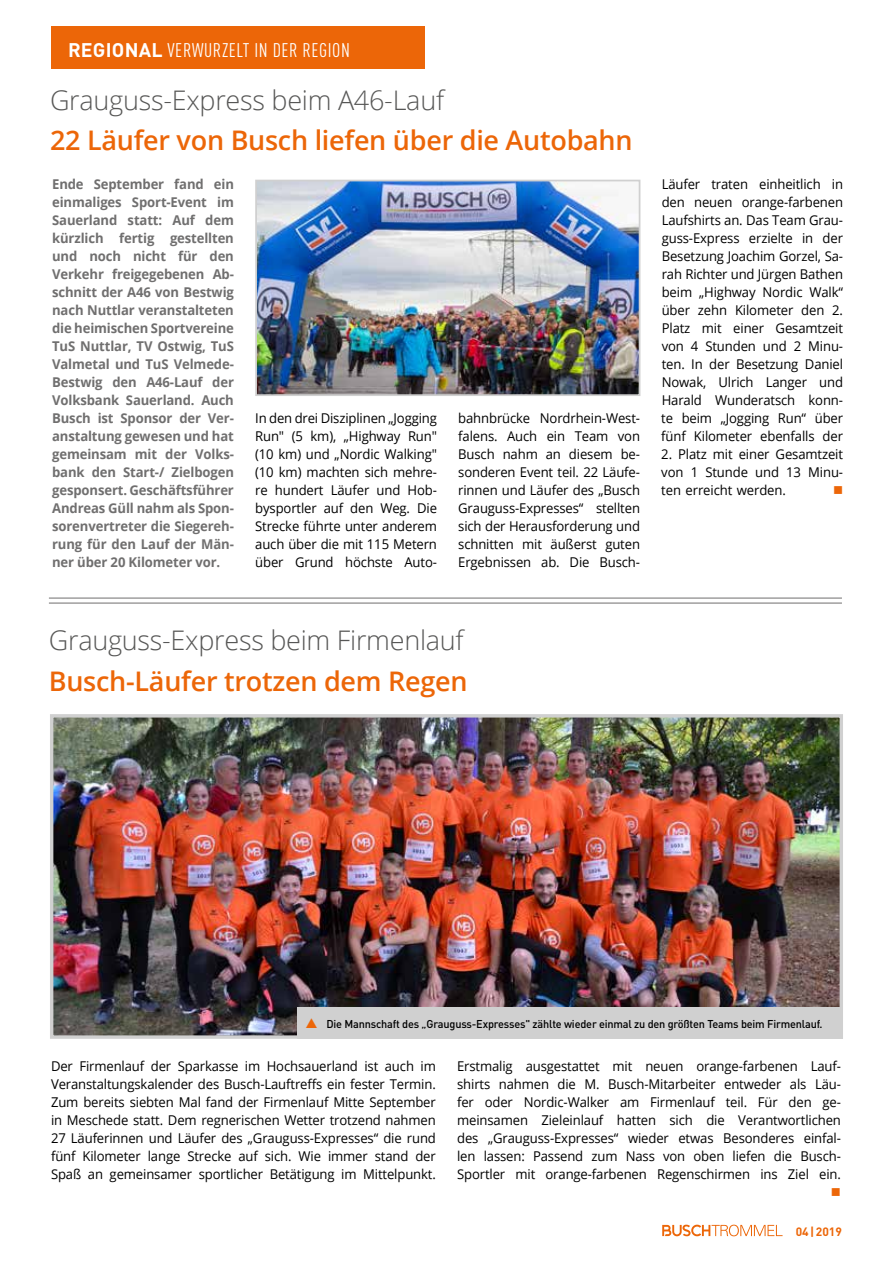
<style>
.page{position:relative;width:893px;height:1263px;background:#fff}
.page>*{position:absolute;margin:0;border:0;box-sizing:border-box;transform-origin:0 0}
.t1{font:600 27px "Open Sans";letter-spacing:-.01em;color:#ec6608}
.t2{font:300 27px "Open Sans";letter-spacing:-.01em;color:#575756}
.t3{font:19.5px "DIN Cond";letter-spacing:.03em;color:#fff}
.t4{font:13.5px/18px "Open Sans";letter-spacing:-.01em;color:#000;text-align:justify}
.t5{font:700 13.5px/18px "Open Sans";letter-spacing:-.01em;color:#706f6f;text-align:justify}
.t6{font:13.5px "Wingdings";color:#ec6608}
.t7{font:700 12px "DIN";color:#ec6608}
.t8{font:500 11.25px "DIN";letter-spacing:-.015em;color:#000}
.s1{font-family:"DIN";font-weight:700}
</style>
<div class="page">
<hr style="left:49px;top:602px;width:793px;height:1px;background:#706f6f">
<hr style="left:49px;top:597px;width:793px;height:1px;background:#706f6f">
<img style="left:258px;top:183px;width:379px;height:210px">
<div style="left:255px;top:180px;width:385px;height:216px;border:2px solid #d0d0d0"></div>
<img style="left:54px;top:718px;width:785px;height:317px">
<div style="left:50px;top:714px;width:793px;height:325px;border:3px solid #d0d0d0"></div>
<div style="left:297px;top:1007px;width:545px;height:32px;background:#d0d0d0"></div>
<div style="left:51px;top:27px;width:373px;height:42px;background:#ec6608"></div>
<svg style="left:662px;top:1225px;width:121px;height:11px"></svg>
<h2 class="t3" style="left:68px;top:39px;width:283px"><span class="s1">REGIONAL</span> VERWURZELT IN DER REGION</h2>
<h1 class="t2" style="left:50px;top:82px;width:396px">Grauguss-Express beim A46-Lauf</h1>
<h1 class="t1" style="left:50px;top:122px;width:584px">22 Läufer von Busch liefen über die Autobahn</h1>
<p class="t5" style="left:52px;top:175px;width:183px">Ende September fand ein einmaliges Sport-Event im Sauerland statt: Auf dem kürzlich fertig gestellten und noch nicht für den Verkehr freigegebenen Ab&shy;schnitt der A46 von Bestwig nach Nuttlar veranstalteten die heimischen Sportvereine TuS Nuttlar, TV Ostwig, TuS Valmetal und TuS Velmede-Bestwig den A46-Lauf der Volksbank Sauerland. Auch Busch ist Sponsor der Ver&shy;anstaltung gewesen und hat gemeinsam mit der Volks&shy;bank den Start-/ Zielbogen gesponsert. Geschäftsführer Andreas Güll nahm als Spon&shy;sorenvertreter die Siegereh&shy;rung für den Lauf der Män&shy;ner über 20 Kilometer vor.</p>
<p class="t4" style="left:255px;top:409px;width:183px">In den drei Disziplinen „Jogging Run" (5 km), „Highway Run" (10 km) und „Nordic Walking" (10 km) machten sich mehre&shy;re hundert Läufer und Hob&shy;bysportler auf den Weg. Die Strecke führte unter anderem auch über die mit 115 Metern über Grund höchste Auto-</p>
<p class="t4" style="left:458px;top:409px;width:183px">bahnbrücke Nordrhein-West&shy;falens. Auch ein Team von Busch nahm an diesem be&shy;sonderen Event teil. 22 Läufe&shy;rinnen und Läufer des „Busch Grauguss-Expresses“ stellten sich der Herausforderung und schnitten mit äußerst guten Ergebnissen ab. Die Busch-</p>
<p class="t4" style="left:661px;top:175px;width:183px">Läufer traten einheitlich in den neuen orange-farbenen Laufshirts an. Das Team Grau&shy;guss-Express erzielte in der Besetzung Joachim Gorzel, Sa&shy;rah Richter und Jürgen Bathen beim „Highway Nordic Walk“ über zehn Kilometer den 2.<br>Platz mit einer Gesamtzeit von 4 Stunden und 2 Minu&shy;ten. In der Besetzung Daniel Nowak, Ulrich Langer und Harald Wunderatsch konn&shy;te beim „Jogging Run“ über fünf Kilometer ebenfalls der</p>
<p class="t4" style="left:661px;top:445px;width:183px">2. Platz mit einer Gesamtzeit von 1 Stunde und 13 Minu&shy;ten erreicht werden.</p>
<p class="t6" style="left:833px;top:483px;width:12px">■</p>
<h1 class="t2" style="left:49px;top:622px;width:416px">Grauguss-Express beim Firmenlauf</h1>
<h1 class="t1" style="left:49px;top:663px;width:420px">Busch-Läufer trotzen dem Regen</h1>
<p class="t8" style="left:326px;top:1017px;width:498px">Die Mannschaft des „Grauguss-Expresses" zählte wieder einmal zu den größten Teams beim Firmenlauf.</p>
<p class="t4" style="left:51px;top:1057px;width:386px">Der Firmenlauf der Sparkasse im Hochsauerland ist auch im Veranstaltungskalender des Busch-Lauftreffs ein fester Termin.<br>Zum bereits siebten Mal fand der Firmenlauf Mitte September in Meschede statt. Dem regnerischen Wetter trotzend nahmen 27 Läuferinnen und Läufer des „Grauguss-Expresses“ die rund fünf Kilometer lange Strecke auf sich. Wie immer stand der Spaß an gemeinsamer sportlicher Betätigung im Mittelpunkt.</p>
<p class="t4" style="left:457px;top:1057px;width:385px">Erstmalig ausgestattet mit neuen orange-farbenen Lauf&shy;shirts nahmen die M. Busch-Mitarbeiter entweder als Läu&shy;fer oder Nordic-Walker am Firmenlauf teil. Für den ge&shy;meinsamen Zieleinlauf hatten sich die Verantwortlichen des „Grauguss-Expresses“ wieder etwas Besonderes einfal&shy;len lassen: Passend zum Nass von oben liefen die Busch-Sportler mit orange-farbenen Regenschirmen ins Ziel ein.</p>
<p class="t6" style="left:831px;top:1185px;width:12px">■</p>
<p class="t7" style="left:796px;top:1224px;width:48px">04|2019</p>
</div>
